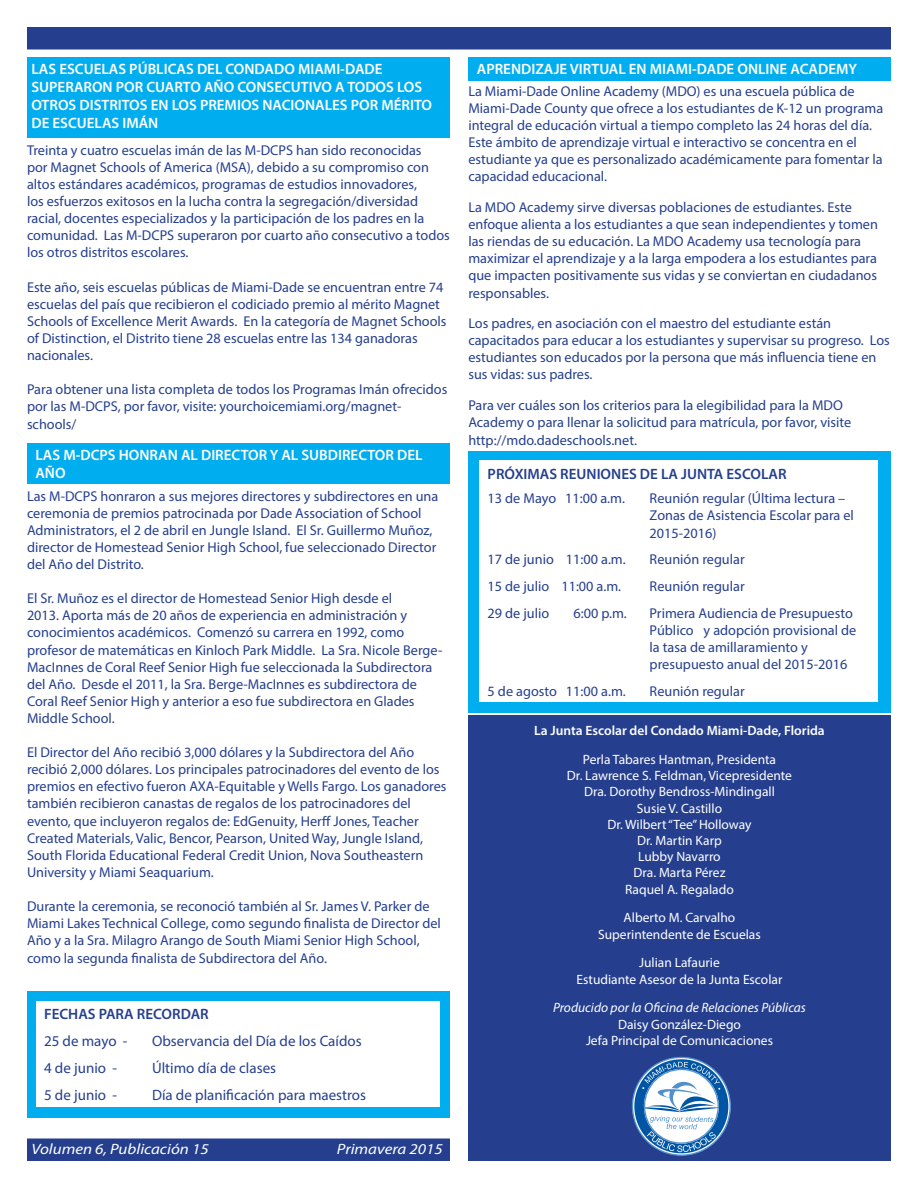
<style>
.page{position:relative;width:918px;height:1188px;background:#fff}
.page>*{position:absolute;margin:0;border:0;box-sizing:border-box;transform-origin:0 0}
.t1{font:600 15px/18px "Myriad Pro";color:#fff}
.t2{font:15px "Myriad Pro";color:#253f8e}
.t3{font:600 15px "Myriad Pro";color:#253f8e}
.t4{font:italic 15px "Myriad Pro";color:#fff;scale:1.13 1}
.t5{font:14.25px/17.1px "Myriad Pro";color:#253f8e}
.t6{font:13.5px/16.2px "Myriad Pro";color:#fff;text-align:center}
.t7{font:600 13.5px "Myriad Pro";color:#fff}
.t8{font:italic 13.5px "Myriad Pro";color:#fff}
</style>
<div class="page">
<div style="left:27px;top:27px;width:864px;height:23px;background:#253f8e"></div>
<div style="left:468px;top:716px;width:423px;height:445px;background:#253f8e"></div>
<svg style="left:632px;top:1057px;width:99px;height:99px"></svg>
<div style="left:27px;top:1138px;width:423px;height:23px;background:#253f8e"></div>
<div style="left:27px;top:57px;width:423px;height:81px;background:#00aeef"></div>
<div style="left:468px;top:451px;width:423px;height:261px;background:#00aeef"></div>
<div style="left:479px;top:461px;width:399px;height:241px;background:#fff"></div>
<div style="left:27px;top:991px;width:423px;height:127px;background:#00aeef"></div>
<div style="left:36px;top:1002px;width:404px;height:105px;background:#fff"></div>
<div style="left:27px;top:444px;width:423px;height:40px;background:#00aeef"></div>
<div style="left:468px;top:57px;width:423px;height:23px;background:#00aeef"></div>
<p class="t1" style="left:32px;top:59px;width:402px">LAS ESCUELAS PÚBLICAS DEL CONDADO MIAMI-DADE SUPERARON POR CUARTO AÑO CONSECUTIVO A TODOS LOS OTROS DISTRITOS EN LOS PREMIOS NACIONALES POR MÉRITO DE ESCUELAS IMÁN</p>
<p class="t5" style="left:27px;top:141px;width:424px">Treinta y cuatro escuelas imán de las M-DCPS han sido reconocidas<br>por Magnet Schools of America (MSA), debido a su compromiso con altos estándares académicos, programas de estudios innovadores,<br>los esfuerzos exitosos en la lucha contra la segregación/diversidad racial, docentes especializados y la participación de los padres en la comunidad. Las M-DCPS superaron por cuarto año consecutivo a todos los otros distritos escolares.</p>
<p class="t5" style="left:27px;top:278px;width:421px">Este año, seis escuelas públicas de Miami-Dade se encuentran entre 74 escuelas del país que recibieron el codiciado premio al mérito Magnet Schools of Excellence Merit Awards. En la categoría de Magnet Schools of Distinction, el Distrito tiene 28 escuelas entre las 134 ganadoras nacionales.</p>
<p class="t5" style="left:27px;top:381px;width:422px;line-height:17.5px">Para obtener una lista completa de todos los Programas Imán ofrecidos por las M-DCPS, por favor, visite: yourchoicemiami.org/magnet&shy;schools/</p>
<p class="t1" style="left:35px;top:446px;width:389px">LAS M-DCPS HONRAN AL DIRECTOR Y AL SUBDIRECTOR DEL<br>AÑO</p>
<p class="t5" style="left:27px;top:487px;width:413px">Las M-DCPS honraron a sus mejores directores y subdirectores en una ceremonia de premios patrocinada por Dade Association of School Administrators, el 2 de abril en Jungle Island. El Sr. Guillermo Muñoz, director de Homestead Senior High School, fue seleccionado Director del Año del Distrito.</p>
<p class="t5" style="left:27px;top:590px;width:417px">El Sr. Muñoz es el director de Homestead Senior High desde el<br>2013. Aporta más de 20 años de experiencia en administración y conocimientos académicos. Comenzó su carrera en 1992, como profesor de matemáticas en Kinloch Park Middle. La Sra. Nicole Berge-MacInnes de Coral Reef Senior High fue seleccionada la Subdirectora del Año. Desde el 2011, la Sra. Berge-MacInnes es subdirectora de Coral Reef Senior High y anterior a eso fue subdirectora en Glades Middle School.</p>
<p class="t5" style="left:27px;top:744px;width:421px">El Director del Año recibió 3,000 dólares y la Subdirectora del Año recibió 2,000 dólares. Los principales patrocinadores del evento de los premios en efectivo fueron AXA-Equitable y Wells Fargo. Los ganadores también recibieron canastas de regalos de los patrocinadores del evento, que incluyeron regalos de: EdGenuity, Herff Jones, Teacher Created Materials, Valic, Bencor, Pearson, United Way, Jungle Island, South Florida Educational Federal Credit Union, Nova Southeastern University y Miami Seaquarium.</p>
<p class="t5" style="left:27px;top:897px;width:415px">Durante la ceremonia, se reconoció también al Sr. James V. Parker de Miami Lakes Technical College, como segundo finalista de Director del Año y a la Sra. Milagro Arango de South Miami Senior High School, como la segunda finalista de Subdirectora del Año.</p>
<p class="t3" style="left:44px;top:1004px;width:166px">FECHAS PARA RECORDAR</p>
<p class="t2" style="left:44px;top:1032px;width:85px">25 de mayo -</p>
<p class="t2" style="left:152px;top:1032px;width:211px">Observancia del Día de los Caídos</p>
<p class="t2" style="left:44px;top:1059px;width:74px">4 de junio -</p>
<p class="t2" style="left:152px;top:1059px;width:126px">Último día de clases</p>
<p class="t2" style="left:44px;top:1086px;width:74px">5 de junio -</p>
<p class="t2" style="left:152px;top:1086px;width:216px">Día de planificación para maestros</p>
<p class="t4" style="left:32px;top:1140px;width:158px">Volumen 6, Publicación 15</p>
<p class="t4" style="left:337px;top:1140px;width:95px">Primavera 2015</p>
<p class="t1" style="left:477px;top:59px;width:382px">APRENDIZAJE VIRTUAL EN MIAMI-DADE ONLINE ACADEMY</p>
<p class="t5" style="left:468px;top:82px;width:416px">La Miami-Dade Online Academy (MDO) es una escuela pública de Miami-Dade County que ofrece a los estudiantes de K-12 un programa integral de educación virtual a tiempo completo las 24 horas del día.<br>Este ámbito de aprendizaje virtual e interactivo se concentra en el estudiante ya que es personalizado académicamente para fomentar la capacidad educacional.</p>
<p class="t5" style="left:468px;top:199px;width:411px">La MDO Academy sirve diversas poblaciones de estudiantes. Este enfoque alienta a los estudiantes a que sean independientes y tomen las riendas de su educación. La MDO Academy usa tecnología para maximizar el aprendizaje y a la larga empodera a los estudiantes para que impacten positivamente sus vidas y se conviertan en ciudadanos responsables.</p>
<p class="t5" style="left:468px;top:315px;width:423px">Los padres, en asociación con el maestro del estudiante están capacitados para educar a los estudiantes y supervisar su progreso. Los estudiantes son educados por la persona que más influencia tiene en sus vidas: sus padres.</p>
<p class="t5" style="left:468px;top:396px;width:385px;line-height:17.5px">Para ver cuáles son los criterios para la elegibilidad para la MDO<br>Academy o para llenar la solicitud para matrícula, por favor, visite http://mdo.dadeschools.net.</p>
<p class="t3" style="left:488px;top:464px;width:300px">PRÓXIMAS REUNIONES DE LA JUNTA ESCOLAR</p>
<p class="t5" style="left:488px;top:490px;width:139px">13 de Mayo 11:00 a.m.</p>
<p class="t5" style="left:650px;top:489px;width:206px;line-height:17.5px">Reunión regular (Última lectura –<br>Zonas de Asistencia Escolar para el<br>2015-2016)</p>
<p class="t5" style="left:488px;top:551px;width:140px">17 de junio 11:00 a.m.</p>
<p class="t5" style="left:650px;top:551px;width:97px">Reunión regular</p>
<p class="t5" style="left:488px;top:578px;width:135px">15 de julio 11:00 a.m.</p>
<p class="t5" style="left:650px;top:578px;width:97px">Reunión regular</p>
<p class="t5" style="left:488px;top:604px;width:63px">29 de julio</p>
<p class="t5" style="left:573px;top:604px;width:55px">6:00 p.m.</p>
<p class="t5" style="left:650px;top:604px;width:208px">Primera Audiencia de Presupuesto<br>Público y adopción provisional de la tasa de amillaramiento y presupuesto anual del 2015-2016</p>
<p class="t5" style="left:488px;top:682px;width:140px">5 de agosto 11:00 a.m.</p>
<p class="t5" style="left:650px;top:682px;width:97px">Reunión regular</p>
<p class="t7" style="left:534px;top:722px;width:292px">La Junta Escolar del Condado Miami-Dade, Florida</p>
<p class="t6" style="left:567px;top:751px;width:227px">Perla Tabares Hantman, Presidenta<br>Dr. Lawrence S. Feldman, Vicepresidente<br>Dra. Dorothy Bendross-Mindingall<br>Susie V. Castillo<br>Dr. Wilbert “Tee” Holloway<br>Dr. Martin Karp<br>Lubby Navarro<br>Dra. Marta Pérez<br>Raquel A. Regalado</p>
<p class="t6" style="left:598px;top:909px;width:164px">Alberto M. Carvalho<br>Superintendente de Escuelas</p>
<p class="t6" style="left:577px;top:954px;width:207px">Julian Lafaurie<br>Estudiante Asesor de la Junta Escolar</p>
<p class="t8" style="left:553px;top:999px;width:254px">Producido por la Oficina de Relaciones Públicas</p>
<p class="t6" style="left:586px;top:1016px;width:189px">Daisy González-Diego<br>Jefa Principal de Comunicaciones</p>
</div>
